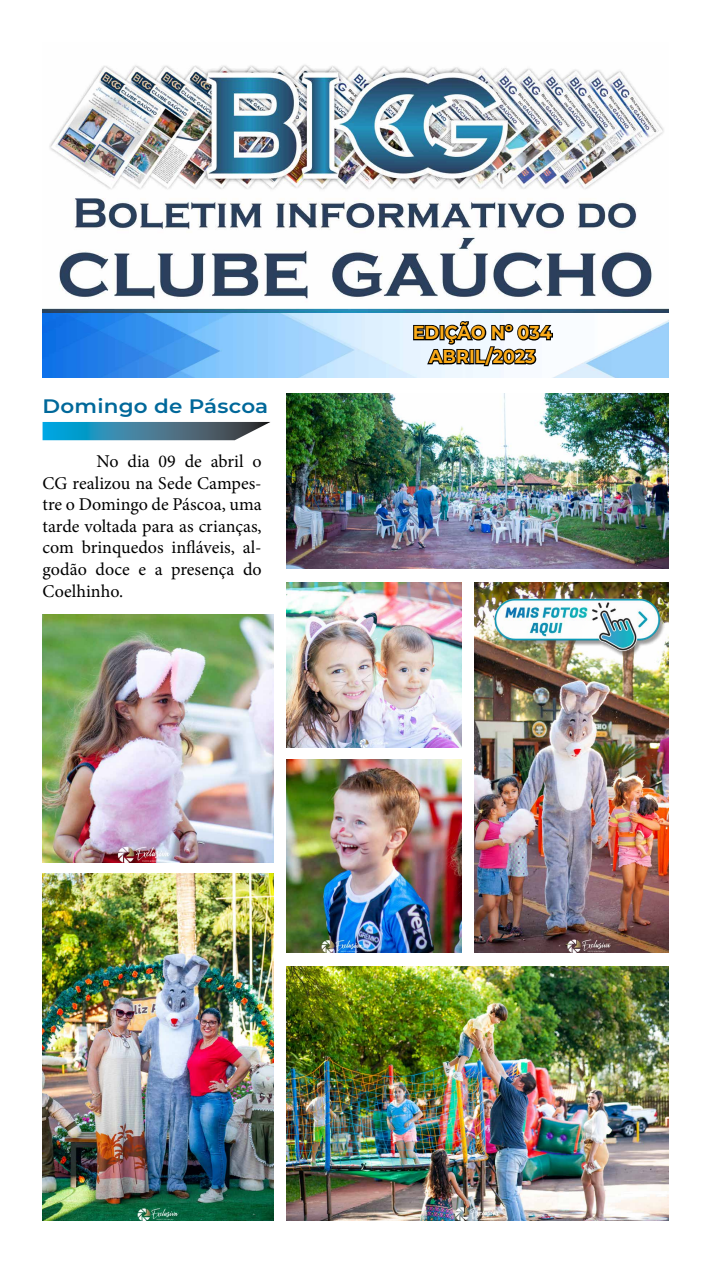
<style>
.page{position:relative;width:711px;height:1263px;background:#fff}
.page>*{position:absolute;margin:0;border:0;box-sizing:border-box;transform-origin:0 0}
.t1{font:600 19.5px "Montserrat";letter-spacing:.01em;color:#00689a;scale:1.1 1}
.t2{font:700 18.75px/24px "Montserrat";color:#fbab18;text-align:center;scale:.94 1}
.t3{font:18px/21.6px "Minion Pro";color:#000;text-align:justify}
</style>
<div class="page">
<img style="left:43px;top:64px;width:625px;height:314px">
<svg style="left:412px;top:320px;width:142px;height:48px"></svg>
<svg style="left:43px;top:422px;width:227px;height:18px;background:#43839d"></svg>
<img style="left:43px;top:874px;width:231px;height:346px">
<img style="left:286px;top:966px;width:382px;height:254px">
<img style="left:286px;top:760px;width:175px;height:192px">
<img style="left:286px;top:583px;width:175px;height:164px">
<img style="left:43px;top:614px;width:231px;height:248px">
<img style="left:286px;top:393px;width:382px;height:176px">
<img style="left:474px;top:583px;width:194px;height:369px">
<img style="left:492px;top:598px;width:175px;height:60px">
<p class="t1" style="left:43px;top:393px;width:207px">Domingo de Páscoa</p>
<p class="t3" style="left:43px;top:451px;width:221px;text-indent:54px">No dia 09 de abril o CG realizou na Sede Campes&shy;tre o Domingo de Páscoa, uma tarde voltada para as crianças, com brinquedos infláveis, al&shy;godão doce e a presença do Coelhinho.</p>
<p class="t2" style="left:412px;top:320px;width:150px">EDIÇÃO Nº 034<br>ABRIL/2023</p>
</div>
